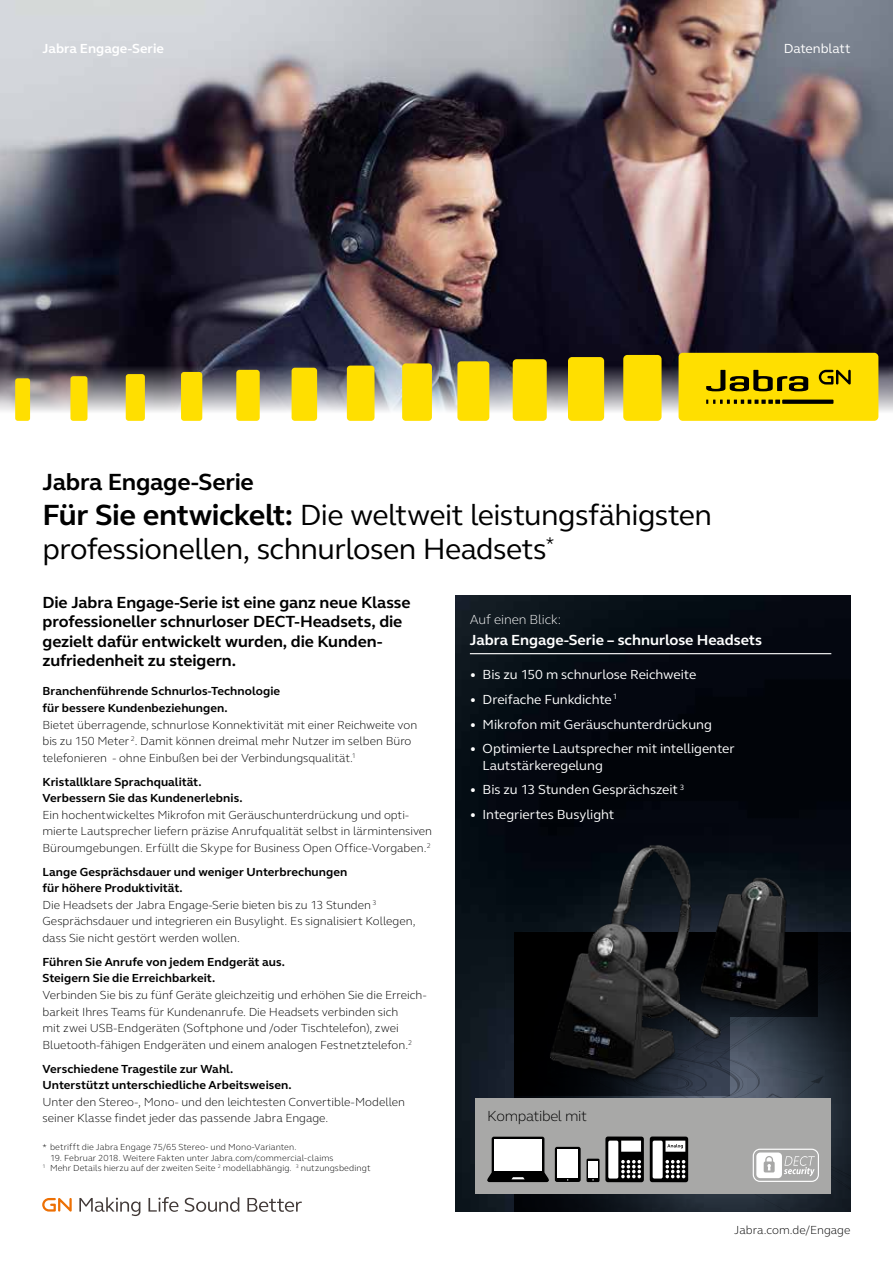
<style>
.page{position:relative;width:893px;height:1263px;background:#fff}
.page>*{position:absolute;margin:0;border:0;box-sizing:border-box;transform-origin:0 0}
.t1{font:30px/34.5px "GN Elliot";letter-spacing:-.02em;color:#000}
.t2{font:700 24px "GN Elliot";letter-spacing:-.015em;color:#000}
.t3{font:700 16.5px/19.5px "GN Elliot";letter-spacing:-.005em;color:#000}
.t4{font:700 15px "GN Elliot";letter-spacing:-.005em;color:#fff}
.t5{font:300 15px "GN Elliot";letter-spacing:-.02em;color:#000}
.t6{font:13.5px/16.2px "GN Elliot";letter-spacing:-.005em;color:#fff}
.t7{font:700 13.5px "GN Elliot";color:#fff}
.t8{font:300 13.5px "GN Elliot";letter-spacing:-.005em;color:#fff}
.t9{font:300 12px/16.5px "GN Elliot";color:#000}
.t10{font:700 12px/16.5px "GN Elliot";letter-spacing:.005em;color:#000}
.t11{font:300 9px/10.8px "GN Elliot";letter-spacing:.01em;color:#000}
.s1{font-weight:700}
</style>
<div class="page">
<img style="left:455px;top:595px;width:395px;height:617px">
<svg style="left:514px;top:932px;width:336px;height:280px;background:#222a34"></svg>
<img style="left:0;top:0;width:893px;height:420px">
<svg style="left:42px;top:1198px;width:30px;height:13px"></svg>
<svg style="left:79px;top:1197px;width:61px;height:19px"></svg>
<svg style="left:148px;top:1197px;width:30px;height:15px"></svg>
<svg style="left:185px;top:1197px;width:54px;height:15px"></svg>
<svg style="left:247px;top:1198px;width:55px;height:14px"></svg>
<hr style="left:470px;top:653px;width:361px;height:1px;background:#fff">
<div style="left:15px;top:378px;width:15px;height:43px;background:#ffdf00;border-radius:3px"></div>
<div style="left:70px;top:376px;width:17px;height:45px;background:#ffdf00;border-radius:3px"></div>
<div style="left:126px;top:374px;width:19px;height:47px;background:#ffdf00;border-radius:3px"></div>
<div style="left:181px;top:372px;width:21px;height:49px;background:#ffdf00;border-radius:3px"></div>
<div style="left:236px;top:370px;width:24px;height:51px;background:#ffdf00;border-radius:3px"></div>
<div style="left:292px;top:368px;width:25px;height:53px;background:#ffdf00;border-radius:3px"></div>
<div style="left:347px;top:366px;width:27px;height:55px;background:#ffdf00;border-radius:3px"></div>
<div style="left:402px;top:363px;width:30px;height:58px;background:#ffdf00;border-radius:4px"></div>
<div style="left:457px;top:361px;width:32px;height:60px;background:#ffdf00;border-radius:4px"></div>
<div style="left:513px;top:359px;width:34px;height:62px;background:#ffdf00;border-radius:4px"></div>
<div style="left:568px;top:357px;width:36px;height:64px;background:#ffdf00;border-radius:4px"></div>
<div style="left:623px;top:355px;width:38px;height:66px;background:#ffdf00;border-radius:4px"></div>
<div style="left:679px;top:353px;width:199px;height:68px;background:#ffdf00;border-radius:4px"></div>
<svg style="left:706px;top:370px;width:102px;height:21px"></svg>
<svg style="left:706px;top:400px;width:74px;height:4px"></svg>
<svg style="left:782px;top:400px;width:51px;height:4px"></svg>
<svg style="left:819px;top:370px;width:32px;height:14px"></svg>
<div style="left:475px;top:1098px;width:356px;height:96px;background:#a8a8a7"></div>
<svg style="left:753px;top:1149px;width:66px;height:33px"></svg>
<img style="left:728px;top:874px;width:88px;height:141px">
<img style="left:506px;top:823px;width:222px;height:271px">
<svg style="left:587px;top:1159px;width:12px;height:23px"></svg>
<div style="left:588px;top:1162px;width:10px;height:16px;background:#fff"></div>
<div style="left:492px;top:1137px;width:52px;height:38px;background:#000;border-radius:2px"></div>
<div style="left:494px;top:1139px;width:48px;height:32px;background:#fff"></div>
<svg style="left:487px;top:1172px;width:62px;height:10px"></svg>
<svg style="left:555px;top:1147px;width:26px;height:35px"></svg>
<div style="left:558px;top:1150px;width:20px;height:28px;background:#fff"></div>
<svg style="left:605px;top:1136px;width:39px;height:46px;background:#707070"></svg>
<svg style="left:650px;top:1136px;width:38px;height:46px;background:#6d6d6d"></svg>
<p class="t7" style="left:43px;top:39px;width:123px">Jabra Engage-Serie</p>
<p class="t6" style="left:784px;top:40px;width:68px">Datenblatt</p>
<h2 class="t2" style="left:43px;top:466px;width:213px">Jabra Engage-Serie</h2>
<h1 class="t1" style="left:43px;top:497px;width:671px"><span class="s1">Für Sie entwickelt:</span> Die weltweit leistungsfähigsten professionellen, schnurlosen Headsets<sup>*</sup></h1>
<h3 class="t3" style="left:43px;top:592px;width:369px">Die Jabra Engage-Serie ist eine ganz neue Klasse professioneller schnurloser DECT-Headsets, die gezielt dafür entwickelt wurden, die Kunden&shy;zufriedenheit zu steigern.</h3>
<p class="t10" style="left:43px;top:683px;width:239px">Branchenführende Schnurlos-Technologie für bessere Kundenbeziehungen.</p>
<p class="t9" style="left:43px;top:716px;width:376px">Bietet überragende, schnurlose Konnektivität mit einer Reichweite von bis zu 150 Meter <sup>2</sup>. Damit können dreimal mehr Nutzer im selben Büro telefonieren - ohne Einbußen bei der Verbindungsqualität.<sup>1</sup></p>
<p class="t10" style="left:43px;top:773px;width:202px">Kristallklare Sprachqualität.<br>Verbessern Sie das Kundenerlebnis.</p>
<p class="t9" style="left:43px;top:806px;width:391px">Ein hochentwickeltes Mikrofon mit Geräuschunterdrückung und opti&shy;mierte Lautsprecher liefern präzise Anrufqualität selbst in lärmintensiven<br>Büroumgebungen. Erfüllt die Skype for Business Open Office-Vorgaben.<sup>2</sup></p>
<p class="t9" style="left:43px;top:863px;width:374px"><span class="s1">Lange Gesprächsdauer und weniger Unterbrechungen<br>für höhere Produktivität.<br></span>Die Headsets der Jabra Engage-Serie bieten bis zu 13 Stunden <sup>3<br></sup>Gesprächsdauer und integrieren ein Busylight. Es signalisiert Kollegen, dass Sie nicht gestört werden wollen.</p>
<p class="t10" style="left:43px;top:953px;width:244px">Führen Sie Anrufe von jedem Endgerät aus.<br>Steigern Sie die Erreichbarkeit.</p>
<p class="t9" style="left:43px;top:986px;width:386px">Verbinden Sie bis zu fünf Geräte gleichzeitig und erhöhen Sie die Erreich&shy;barkeit Ihres Teams für Kundenanrufe. Die Headsets verbinden sich<br>mit zwei USB-Endgeräten (Softphone und /oder Tischtelefon), zwei Bluetooth-fähigen Endgeräten und einem analogen Festnetztelefon.<sup>2</sup></p>
<p class="t10" style="left:43px;top:1060px;width:251px">Verschiedene Tragestile zur Wahl.<br>Unterstützt unterschiedliche Arbeitsweisen.</p>
<p class="t9" style="left:43px;top:1093px;width:364px">Unter den Stereo-, Mono- und den leichtesten Convertible-Modellen seiner Klasse findet jeder das passende Jabra Engage.</p>
<p class="t8" style="left:470px;top:610px;width:93px">Auf einen Blick:</p>
<p class="t4" style="left:470px;top:629px;width:294px">Jabra Engage-Serie – schnurlose Headsets</p>
<p class="t6" style="left:470px;top:666px;width:228px">• Bis zu 150 m schnurlose Reichweite</p>
<p class="t6" style="left:470px;top:691px;width:149px">• Dreifache Funkdichte <sup>1</sup></p>
<p class="t6" style="left:470px;top:716px;width:244px">• Mikrofon mit Geräuschunterdrückung</p>
<p class="t6" style="left:483px;top:740px;width:253px;text-indent:-13px">• Optimierte Lautsprecher mit intelligenter<br>Lautstärkeregelung</p>
<p class="t6" style="left:470px;top:781px;width:216px">• Bis zu 13 Stunden Gesprächszeit <sup>3</sup></p>
<p class="t6" style="left:470px;top:806px;width:146px">• Integriertes Busylight</p>
<p class="t5" style="left:487px;top:1106px;width:101px">Kompatibel mit</p>
<p class="t11" style="left:43px;top:1141px;width:256px">* betrifft die Jabra Engage 75/65 Stereo- und Mono-Varianten.</p>
<p class="t11" style="left:43px;top:1152px;width:330px;text-indent:7px">19. Februar 2018. Weitere Fakten unter Jabra.com/commercial-claims<br><sup>1</sup> Mehr Details hierzu auf der zweiten Seite <sup>2</sup> modellabhängig. <sup>3</sup> nutzungsbedingt</p>
<p class="t9" style="left:734px;top:1221px;width:118px">Jabra.com.de/Engage</p>
</div>
